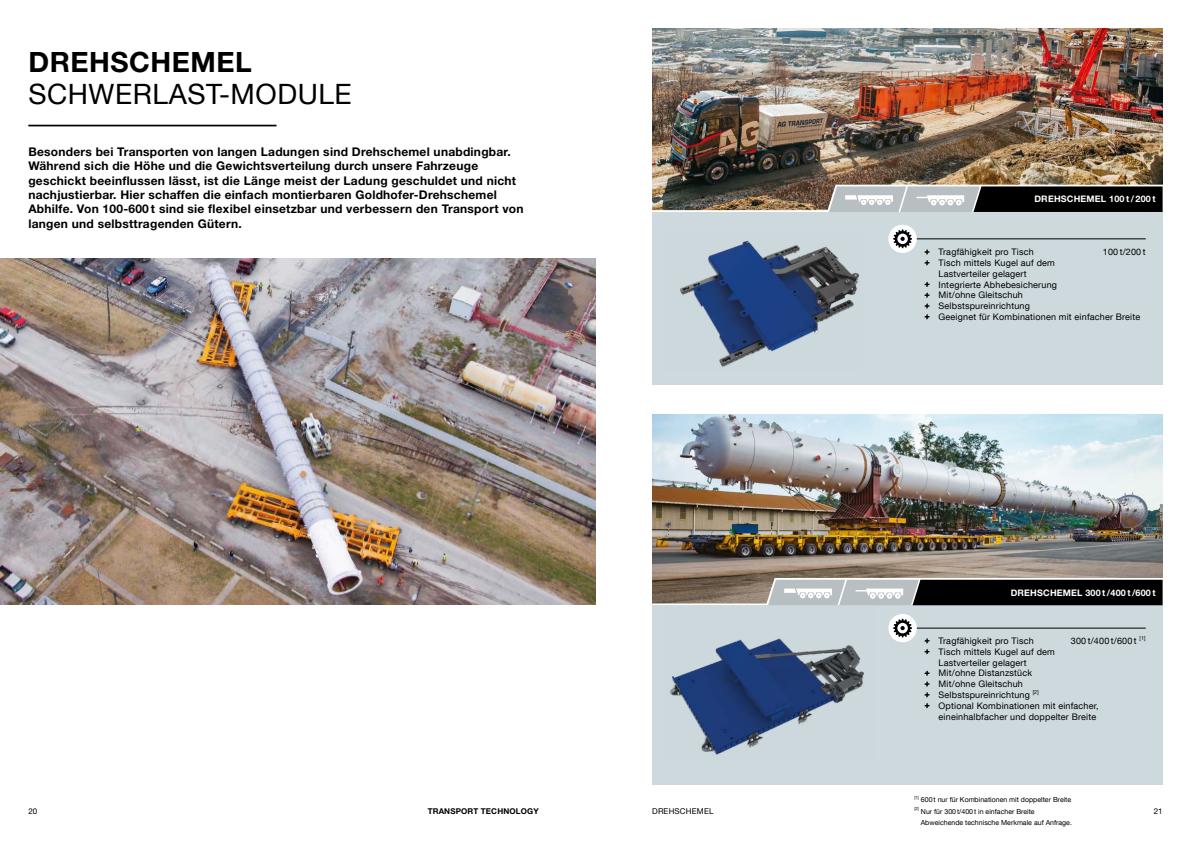
<style>
.page{position:relative;width:1191px;height:842px;background:#fff}
.page>*{position:absolute;margin:0;border:0;box-sizing:border-box;transform-origin:0 0}
.t1{font:28px "Helvetica Neue LT Com";letter-spacing:.02em;color:#000}
.t2{font:700 28px "Helvetica Neue LT Com";letter-spacing:.02em;color:#000}
.t3{font:700 12px/14.4px "Helvetica Neue LT Com";letter-spacing:.02em;color:#000}
.t4{font:9px/10.8px "Helvetica Neue LT Com";letter-spacing:.02em;color:#000}
.t5{font:700 9px "Helvetica Neue LT Com";letter-spacing:.02em;color:#fff}
.t6{font:700 8px "Helvetica Neue LT Com";letter-spacing:.02em;color:#000}
.t7{font:8px "Helvetica Neue LT Com";letter-spacing:.02em;color:#000}
.t8{font:7px/11.3px "Helvetica Neue LT Com";color:#000}
.t9{font:5.4px "Helvetica Neue LT Com";color:#000}
.t10{font:4.2px "Helvetica Neue LT Com";color:#000}
</style>
<div class="page">
<img style="left:0;top:258px;width:595px;height:346px">
<hr style="left:28px;top:125px;width:248px;height:1px;background:#000">
<img style="left:652px;top:415px;width:510px;height:163px">
<img style="left:652px;top:28px;width:510px;height:157px">
<div style="left:885px;top:212px;width:277px;height:173px;background:#ced9de"></div>
<div style="left:885px;top:605px;width:277px;height:179px;background:#ced9de"></div>
<div style="left:652px;top:212px;width:234px;height:173px;background:#ced9de"></div>
<div style="left:652px;top:605px;width:248px;height:179px;background:#ced9de"></div>
<hr style="left:901px;top:238px;width:244px;height:1px;background:#000">
<svg style="left:924px;top:249px;width:5px;height:16px"></svg>
<svg style="left:924px;top:282px;width:5px;height:5px"></svg>
<svg style="left:924px;top:293px;width:5px;height:26px"></svg>
<div style="left:888px;top:225px;width:28px;height:28px;background:#fff;border-radius:50%"></div>
<svg style="left:893px;top:229px;width:19px;height:19px"></svg>
<hr style="left:903px;top:628px;width:242px;height:1px;background:#000">
<svg style="left:924px;top:638px;width:5px;height:5px"></svg>
<svg style="left:924px;top:649px;width:5px;height:5px"></svg>
<svg style="left:924px;top:671px;width:5px;height:26px"></svg>
<svg style="left:924px;top:703px;width:5px;height:5px"></svg>
<div style="left:888px;top:614px;width:28px;height:28px;background:#fff;border-radius:50%"></div>
<svg style="left:893px;top:619px;width:19px;height:18px"></svg>
<svg style="left:652px;top:185px;width:511px;height:27px;background:#65625d"></svg>
<svg style="left:652px;top:578px;width:511px;height:27px;background:#5f5d5a"></svg>
<img style="left:680px;top:240px;width:179px;height:127px">
<img style="left:670px;top:638px;width:194px;height:117px">
<h1 class="t2" style="left:28px;top:44px;width:225px">DREHSCHEMEL</h1>
<h1 class="t1" style="left:28px;top:77px;width:325px">SCHWERLAST-MODULE</h1>
<p class="t3" style="left:28px;top:144px;width:497px">Besonders bei Transporten von langen Ladungen sind Drehschemel unabdingbar.<br>Während sich die Höhe und die Gewichtsverteilung durch unsere Fahrzeuge geschickt beeinflussen lässt, ist die Länge meist der Ladung geschuldet und nicht nachjustierbar. Hier schaffen die einfach montierbaren Goldhofer-Drehschemel Abhilfe. Von 100-600 t sind sie flexibel einsetzbar und verbessern den Transport von langen und selbsttragenden Gütern.</p>
<p class="t5" style="left:1034px;top:194px;width:123px">DREHSCHEMEL 100 t/ 200 t</p>
<p class="t4" style="left:938px;top:246px;width:97px">Tragfähigkeit pro Tisch</p>
<p class="t4" style="left:1102px;top:246px;width:44px">100 t/200 t</p>
<p class="t4" style="left:938px;top:257px;width:203px">Tisch mittels Kugel auf dem<br>Lastverteiler gelagert<br>Integrierte Abhebesicherung<br>Mit/ohne Gleitschuh<br>Selbstspureinrichtung<br>Geeignet für Kombinationen mit einfacher Breite</p>
<p class="t5" style="left:1010px;top:587px;width:146px">DREHSCHEMEL 300 t/400 t/600 t</p>
<p class="t4" style="left:938px;top:635px;width:97px">Tragfähigkeit pro Tisch</p>
<p class="t4" style="left:1071px;top:635px;width:67px">300 t/400 t/600 t</p>
<p class="t9" style="left:1139px;top:634px;width:8px">[1]</p>
<p class="t4" style="left:938px;top:646px;width:118px">Tisch mittels Kugel auf dem<br>Lastverteiler gelagert<br>Mit/ohne Distanzstück<br>Mit/ohne Gleitschuh<br>Selbstspureinrichtung</p>
<p class="t9" style="left:1032px;top:688px;width:8px">[2]</p>
<p class="t4" style="left:924px;top:700px;width:176px;text-align:right">Optional Kombinationen mit einfacher, -eineinhalbfacher und doppelter Breite</p>
<p class="t10" style="left:914px;top:795px;width:6px">[1]</p>
<p class="t8" style="left:921px;top:794px;width:152px">600t nur für Kombinationen mit doppelter Breite</p>
<p class="t10" style="left:914px;top:806px;width:6px">[2]</p>
<p class="t8" style="left:920px;top:805px;width:153px">Nur für 300t/400t in einfacher Breite<br>Abweichende technische Merkmale auf Anfrage.</p>
<p class="t7" style="left:28px;top:806px;width:10px">20</p>
<p class="t6" style="left:428px;top:806px;width:113px">TRANSPORT TECHNOLOGY</p>
<p class="t7" style="left:652px;top:806px;width:63px">DREHSCHEMEL</p>
<p class="t7" style="left:1153px;top:806px;width:10px">21</p>
</div>
